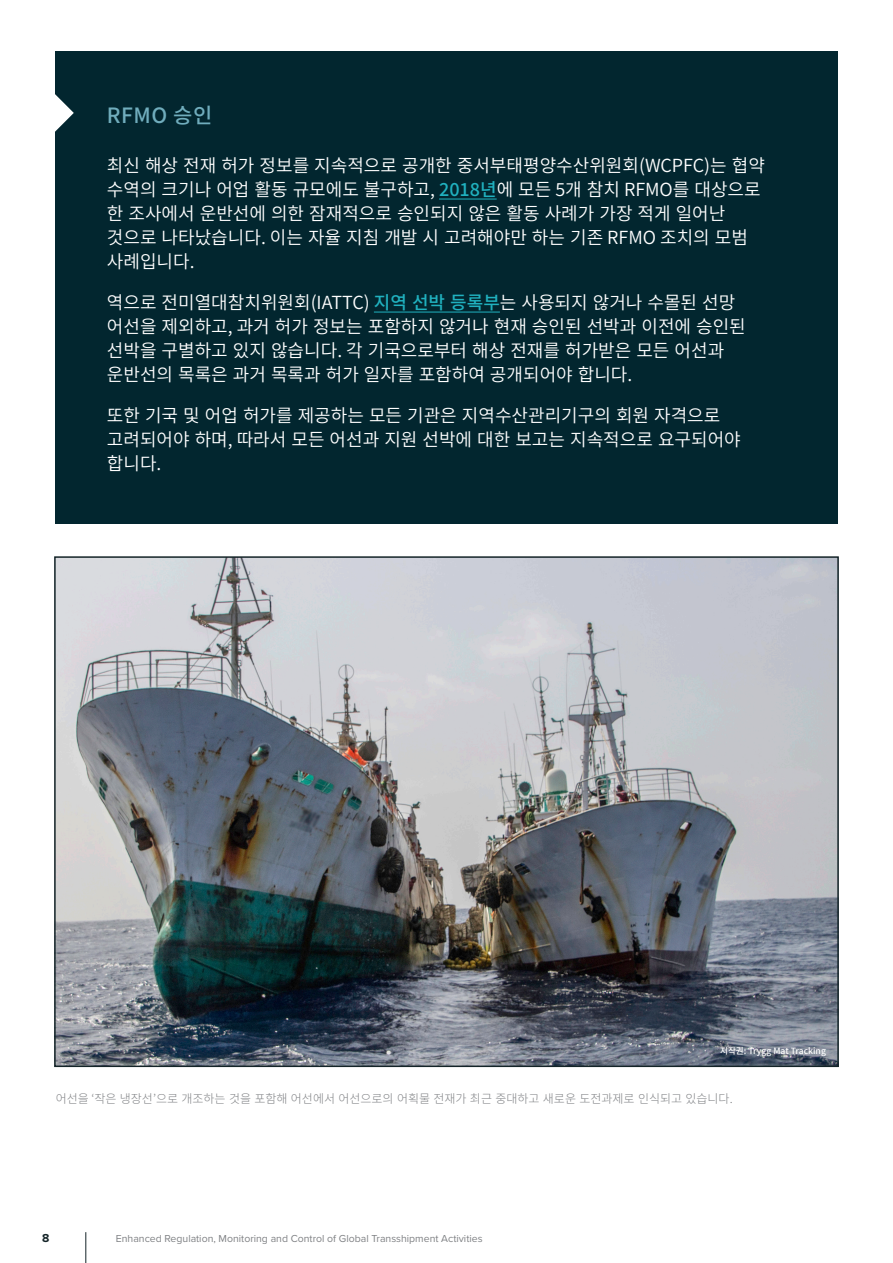
<style>
.page{position:relative;width:893px;height:1263px;background:#fff}
.page>*{position:absolute;margin:0;border:0;box-sizing:border-box;transform-origin:0 0}
.t1{font:500 21px "Source Han Sans K";letter-spacing:.025em;color:#70adbd}
.Paragraph_Style_Body{font:18px/24px "Source Han Sans K";color:#fff}
.Paragraph_Style_Copy{font:300 12px "Source Han Sans K";color:#808285}
.t2{font:700 12px "Proxima Nova";color:#142428}
.t3{font:10.5px "Proxima Nova";color:#808285}
.Paragraph_Style_Capt{font:500 8.55px "Source Han Sans K";color:#fff}
.s1{font-weight:500;color:#20b1bf}
</style>
<div class="page">
<hr style="left:85px;top:1232px;width:1px;height:31px;background:#142428">
<img style="left:57px;top:559px;width:779px;height:505px">
<div style="left:55px;top:51px;width:783px;height:472px;background:#02262f"></div>
<hr style="left:439px;top:199px;width:58px;height:1px;background:#20b1bf">
<hr style="left:374px;top:312px;width:126px;height:1px;background:#20b1bf">
<svg style="left:55px;top:94px;width:19px;height:38px"></svg>
<p class="t1" style="left:107px;top:103px;width:107px">RFMO 승인</p>
<p class="Paragraph_Style_Body" style="left:107px;top:154px;width:659px">최신 해상 전재 허가 정보를 지속적으로 공개한 중서부태평양수산위원회(WCPFC)는 협약 수역의 크기나 어업 활동 규모에도 불구하고, <span class="s1">2018년</span>에 모든 5개 참치 RFMO를 대상으로 한 조사에서 운반선에 의한 잠재적으로 승인되지 않은 활동 사례가 가장 적게 일어난 것으로 나타났습니다. 이는 자율 지침 개발 시 고려해야만 하는 기존 RFMO 조치의 모범 사례입니다.</p>
<p class="Paragraph_Style_Body" style="left:107px;top:291px;width:640px">역으로 전미열대참치위원회(IATTC) <span class="s1">지역 선박 등록부</span>는 사용되지 않거나 수몰된 선망 어선을 제외하고, 과거 허가 정보는 포함하지 않거나 현재 승인된 선박과 이전에 승인된 선박을 구별하고 있지 않습니다. 각 기국으로부터 해상 전재를 허가받은 모든 어선과 운반선의 목록은 과거 목록과 허가 일자를 포함하여 공개되어야 합니다.</p>
<p class="Paragraph_Style_Body" style="left:107px;top:404px;width:635px">또한 기국 및 어업 허가를 제공하는 모든 기관은 지역수산관리기구의 회원 자격으로 고려되어야 하며, 따라서 모든 어선과 지원 선박에 대한 보고는 지속적으로 요구되어야 합니다.</p>
<p class="Paragraph_Style_Capt" style="left:720px;top:1046px;width:107px">저작권: Trygg Mat Tracking</p>
<p class="Paragraph_Style_Copy" style="left:56px;top:1092px;width:678px">어선을 ‘작은 냉장선’으로 개조하는 것을 포함해 어선에서 어선으로의 어획물 전재가 최근 중대하고 새로운 도전과제로 인식되고 있습니다.</p>
<p class="t2" style="left:42px;top:1229px;width:9px">8</p>
<p class="t3" style="left:116px;top:1230px;width:368px">Enhanced Regulation, Monitoring and Control of Global Transshipment Activities</p>
</div>
